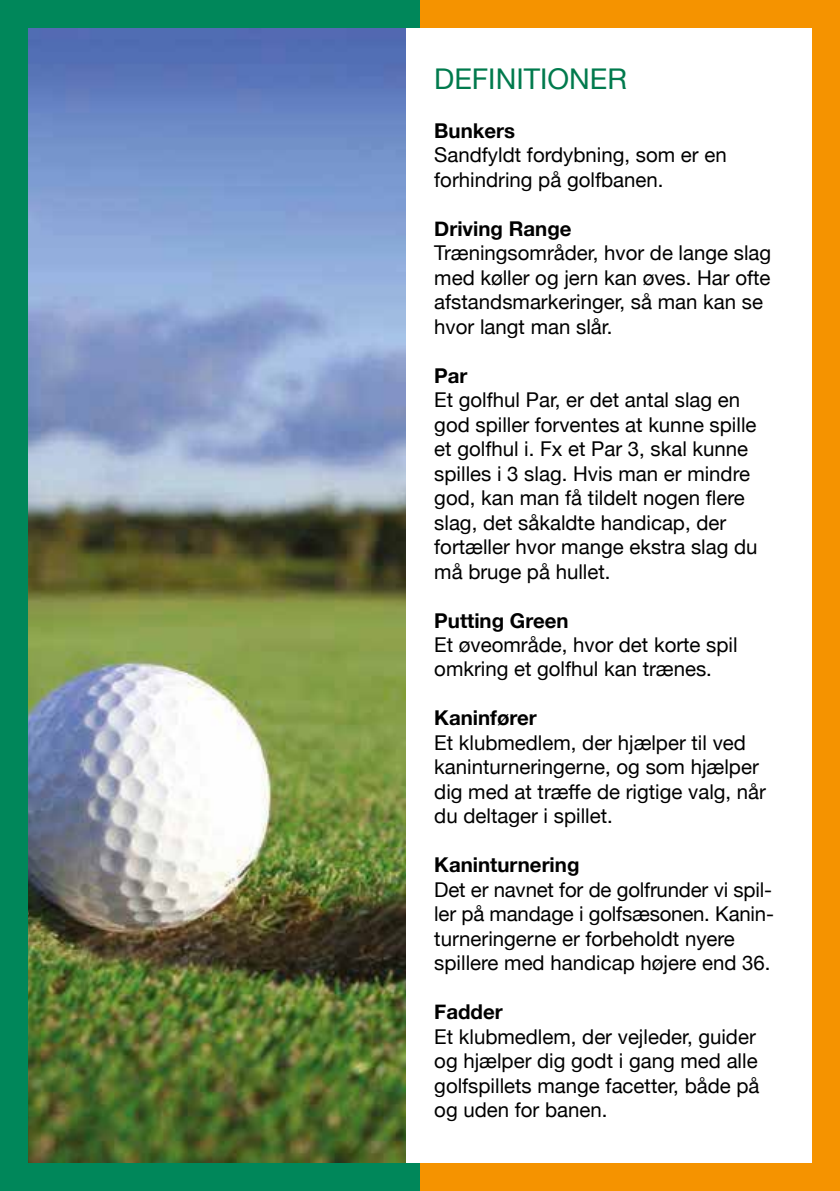
<style>
.page{position:relative;width:840px;height:1191px;background:#fff}
.page>*{position:absolute;margin:0;border:0;box-sizing:border-box;transform-origin:0 0}
.t1{font:28.6px "Helvetica Neue";color:#007a4d}
.t2{font:20.4px/24.4px "Helvetica Neue";color:#000}
.t3{font:700 20.4px "Helvetica Neue";color:#000}
</style>
<div class="page">
<div style="left:0;top:0;width:420px;height:1191px;background:#00875a"></div>
<div style="left:420px;top:0;width:419px;height:1191px;background:#f59300"></div>
<div style="left:28px;top:28px;width:783px;height:1134px;background:#fff"></div>
<img style="left:28px;top:28px;width:377px;height:1134px">
<h1 class="t1" style="left:434px;top:58px;width:194px">DEFINITIONER</h1>
<p class="t3" style="left:434px;top:114px;width:82px">Bunkers</p>
<p class="t2" style="left:434px;top:144px;width:294px">Sandfyldt fordybning, som er en forhindring på golfbanen.</p>
<p class="t3" style="left:434px;top:212px;width:139px">Driving Range</p>
<p class="t2" style="left:434px;top:242px;width:338px">Træningsområder, hvor de lange slag med køller og jern kan øves. Har ofte afstandsmarkeringer, så man kan se hvor langt man slår.</p>
<p class="t3" style="left:434px;top:359px;width:35px">Par</p>
<p class="t2" style="left:434px;top:389px;width:325px">Et golfhul Par, er det antal slag en god spiller forventes at kunne spille et golfhul i. Fx et Par 3, skal kunne spilles i 3 slag. Hvis man er mindre god, kan man få tildelt nogen flere slag, det såkaldte handicap, der fortæller hvor mange ekstra slag du må bruge på hullet.</p>
<p class="t3" style="left:434px;top:604px;width:136px">Putting Green</p>
<p class="t2" style="left:434px;top:633px;width:305px">Et øveområde, hvor det korte spil omkring et golfhul kan trænes.</p>
<p class="t3" style="left:434px;top:702px;width:104px">Kaninfører</p>
<p class="t2" style="left:434px;top:731px;width:333px">Et klubmedlem, der hjælper til ved kaninturneringerne, og som hjælper dig med at træffe de rigtige valg, når du deltager i spillet.</p>
<p class="t3" style="left:434px;top:849px;width:147px">Kaninturnering</p>
<p class="t2" style="left:434px;top:878px;width:341px">Det er navnet for de golfrunder vi spil&shy;ler på mandage i golfsæsonen. Kanin&shy;turneringerne er forbeholdt nyere spillere med handicap højere end 36.</p>
<p class="t3" style="left:434px;top:996px;width:70px">Fadder</p>
<p class="t2" style="left:434px;top:1025px;width:326px">Et klubmedlem, der vejleder, guider og hjælper dig godt i gang med alle golfspillets mange facetter, både på og uden for banen.</p>
</div>
